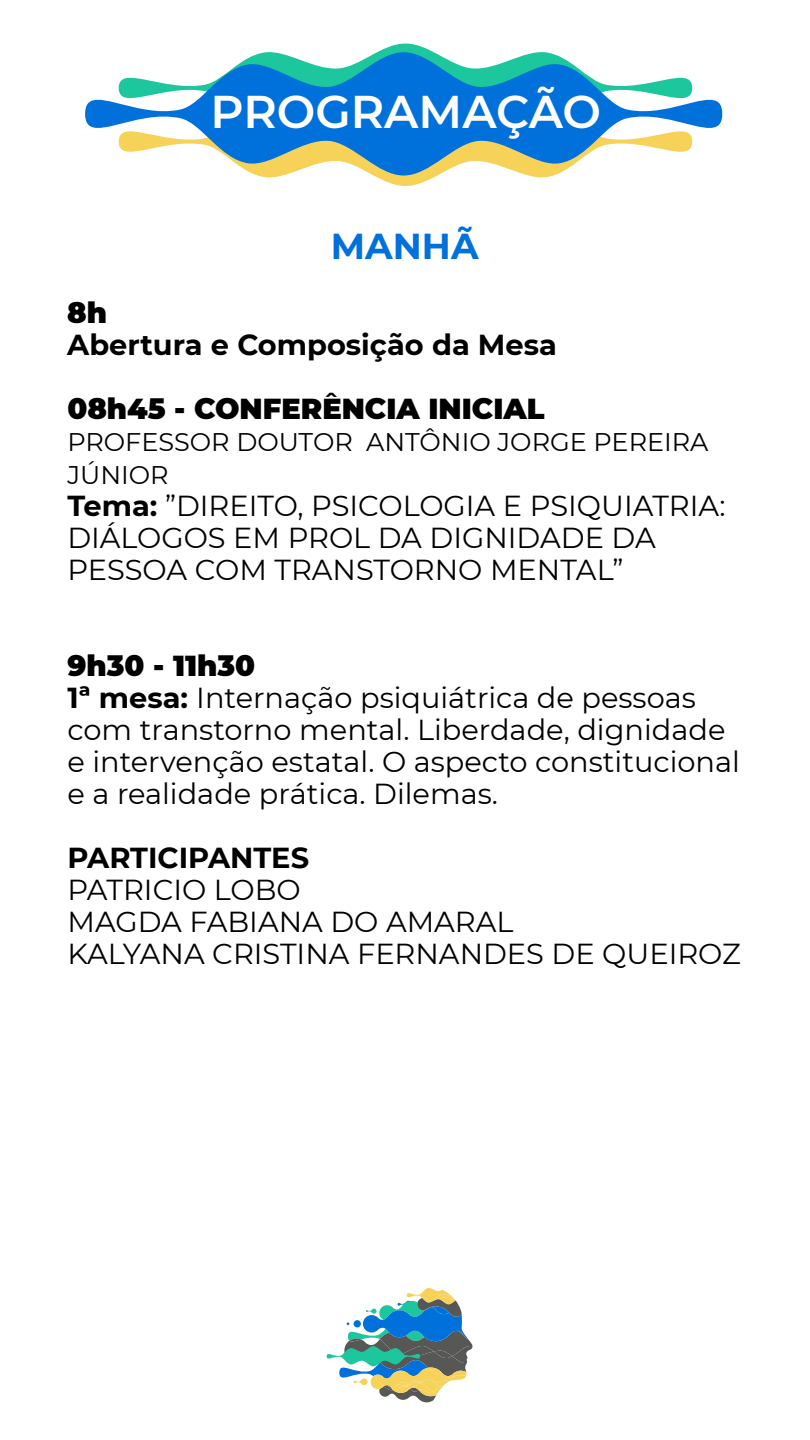
<style>
.page{position:relative;width:810px;height:1440px;background:#fff}
.page>*{position:absolute;margin:0;border:0;box-sizing:border-box;transform-origin:0 0}
.t1{font:600 45.83px "Montserrat";color:#fff}
.t2{font:700 36px "Montserrat";color:#0071db}
.t3{font:600 29.7px "Montserrat";color:#000}
.t4{font:28.88px/32px "Montserrat";color:#000}
.t5{font:700 28.88px "Montserrat";color:#000}
.t6{font:900 28.88px "Montserrat";color:#000}
.t7{font:25.5px/32px "Montserrat";color:#000}
.s1{font-weight:700}
.s2{font-weight:900}
</style>
<div class="page">
<svg style="left:378px;top:44px;width:55px;height:8px"></svg>
<svg style="left:260px;top:176px;width:291px;height:10px"></svg>
<svg style="left:85px;top:52px;width:637px;height:124px"></svg>
<svg style="left:327px;top:1287px;width:146px;height:115px"></svg>
<h1 class="t1" style="left:211px;top:79px;width:392px">PROGRAMAÇÃO</h1>
<p class="t2" style="left:331px;top:220px;width:149px">MANHÃ</p>
<p class="t6" style="left:67px;top:291px;width:41px">8h</p>
<p class="t5" style="left:67px;top:324px;width:491px">Abertura e Composição da Mesa</p>
<p class="t6" style="left:67px;top:387px;width:479px">08h45 - CONFERENCIA INICIAL</p>
<p class="t7" style="left:67px;top:425px;width:643px">PROFESSOR DOUTOR ANTÔNIO JORGE PEREIRA<br>JÚNIOR</p>
<p class="t4" style="left:67px;top:488px;width:660px"><span class="s1">Tema:</span> ”DIREITO, PSICOLOGIA E PSIQUIATRIA:<br>DIÁLOGOS EM PROL DA DIGNIDADE DA<br>PESSOA COM TRANSTORNO MENTAL”</p>
<p class="t3" style="left:322px;top:384px;width:19px">ˆ</p>
<p class="t4" style="left:67px;top:649px;width:674px"><span class="s2">9h30 - 11h30<br></span><span class="s1">1ª mesa:</span> Internação psiquiátrica de pessoas com transtorno mental. Liberdade, dignidade e intervenção estatal. O aspecto constitucional e a realidade prática. Dilemas.</p>
<p class="t5" style="left:67px;top:837px;width:243px">PARTICIPANTES</p>
<p class="t4" style="left:67px;top:873px;width:675px">PATRICIO LOBO<br>MAGDA FABIANA DO AMARAL<br>KALYANA CRISTINA FERNANDES DE QUEIROZ</p>
</div>
